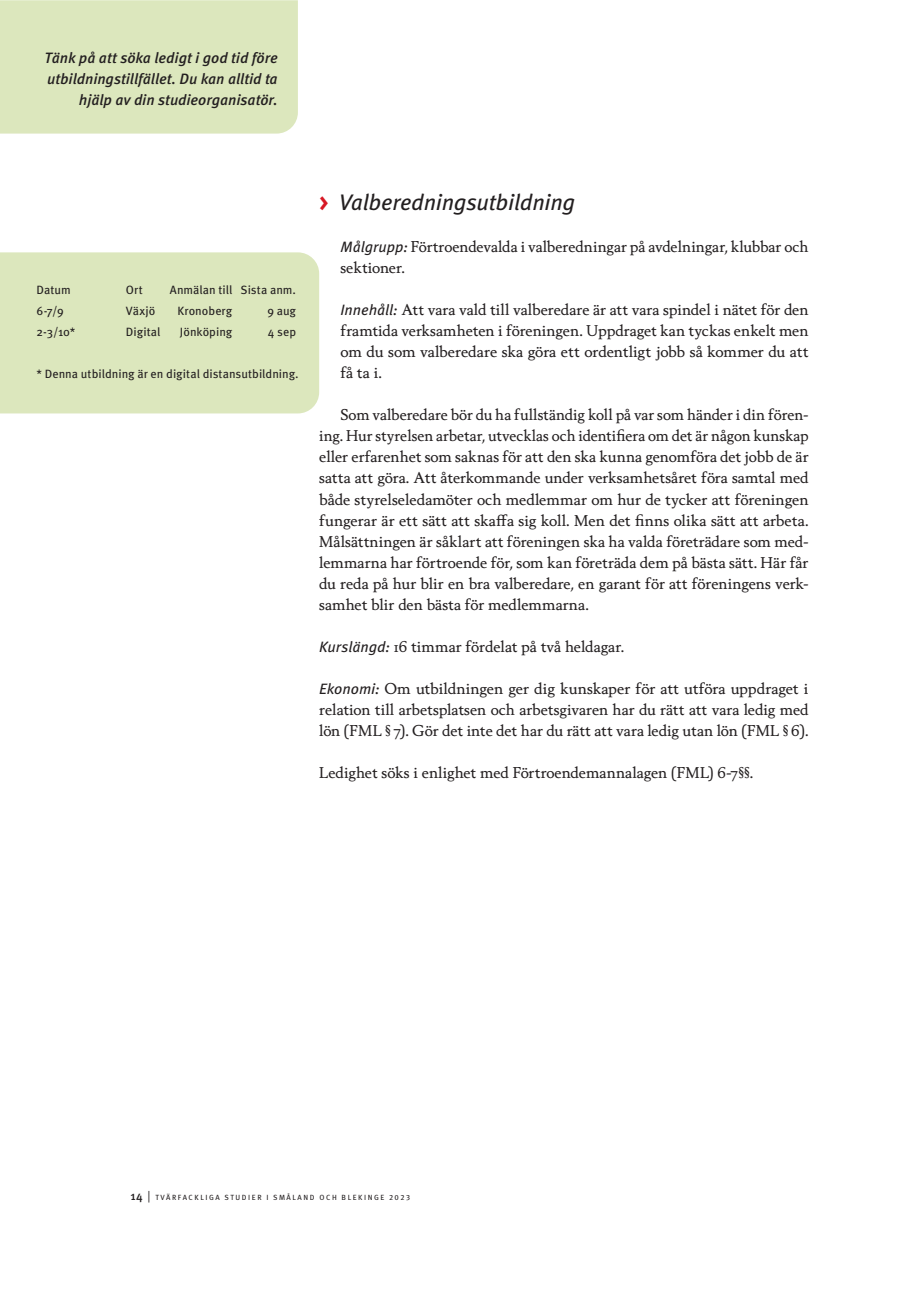
<style>
.page{position:relative;width:915px;height:1306px;background:#fff}
.page>*{position:absolute;margin:0;border:0;box-sizing:border-box;transform-origin:0 0}
.Brödingång{font:italic 22.5px "Meta Pro";letter-spacing:-.01em;color:#231f20}
.Brödingång-2{font:15px/21px "Berling Nova Text Pro";color:#231f20;text-align:justify}
.Fakta_-_ingång{font:italic 500 15px/21px "Meta Pro";letter-spacing:-.005em;color:#231f20;text-align:right}
.Fakta_-_ingång-2{font:12px "Meta Pro";color:#231f20}
.t1{font:7.5px "Meta Pro";letter-spacing:.21em;color:#231f20}
.s1{font-weight:700;font-style:normal;color:#d71824}
.s2{font-family:"Meta Pro";font-style:italic}
.s3{font-weight:500;font-size:12px}
.s4{font-family:"Meta Pro Norm";font-size:12px}
</style>
<div class="page">
<div style="left:0;top:0;width:298px;height:134px;background:#dce7bd"></div>
<div style="left:0;top:252px;width:319px;height:161px;background:#dce7bd"></div>
<p class="Fakta_-_ingång" style="left:45px;top:47px;width:234px">Tänk på att söka ledigt i god tid före utbildningstillfället. Du kan alltid ta hjälp av din studieorganisatör.</p>
<p class="Fakta_-_ingång-2" style="left:37px;top:281px;width:36px">Datum</p>
<p class="Fakta_-_ingång-2" style="left:126px;top:281px;width:18px">Ort</p>
<p class="Fakta_-_ingång-2" style="left:170px;top:281px;width:128px">Anmälan till Sista anm.</p>
<p class="Fakta_-_ingång-2" style="left:37px;top:302px;width:29px">6-7/9</p>
<p class="Fakta_-_ingång-2" style="left:126px;top:302px;width:31px">Växjö</p>
<p class="Fakta_-_ingång-2" style="left:177px;top:302px;width:56px">Kronoberg</p>
<p class="Fakta_-_ingång-2" style="left:267px;top:302px;width:30px">9 aug</p>
<p class="Fakta_-_ingång-2" style="left:37px;top:323px;width:40px">2-3/10*</p>
<p class="Fakta_-_ingång-2" style="left:126px;top:323px;width:36px">Digital</p>
<p class="Fakta_-_ingång-2" style="left:180px;top:323px;width:54px">Jönköping</p>
<p class="Fakta_-_ingång-2" style="left:267px;top:323px;width:30px">4 sep</p>
<p class="Fakta_-_ingång-2" style="left:37px;top:365px;width:263px">* Denna utbildning är en digital distansutbildning.</p>
<p class="Brödingång" style="left:319px;top:185px;width:257px"><span class="s1">&gt;</span> Valberedningsutbildning</p>
<p class="Brödingång-2" style="left:340px;top:236px;width:469px"><span class="s2">Målgrupp:</span> Förtroendevalda i valberedningar på avdelningar, klubbar och sektioner.</p>
<p class="Brödingång-2" style="left:340px;top:299px;width:469px"><span class="s2">Innehåll:</span> Att vara vald till valberedare är att vara spindel i nätet för den framtida verksamheten i föreningen. Uppdraget kan tyckas enkelt men om du som valberedare ska göra ett ordentligt jobb så kommer du att få ta i.</p>
<p class="Brödingång-2" style="left:319px;top:404px;width:491px;text-indent:21px">Som valberedare bör du ha fullständig koll på var som händer i din fören&shy;ing. Hur styrelsen arbetar, utvecklas och identifiera om det är någon kunskap eller erfarenhet som saknas för att den ska kunna genomföra det jobb de är satta att göra. Att återkommande under verksamhetsåret föra samtal med både styrelseledamöter och medlemmar om hur de tycker att föreningen fungerar är ett sätt att skaffa sig koll. Men det finns olika sätt att arbeta.<br>Målsättningen är såklart att föreningen ska ha valda företrädare som med&shy;lemmarna har förtroende för, som kan företräda dem på bästa sätt. Här får du reda på hur blir en bra valberedare, en garant för att föreningens verk&shy;samhet blir den bästa för medlemmarna.</p>
<p class="Brödingång-2" style="left:319px;top:635px;width:306px"><span class="s2">Kurslängd:</span> 16 timmar fördelat på två heldagar.</p>
<p class="Brödingång-2" style="left:319px;top:677px;width:491px"><span class="s2">Ekonomi:</span> Om utbildningen ger dig kunskaper för att utföra uppdraget i relation till arbetsplatsen och arbetsgivaren har du rätt att vara ledig med lön (FML § 7). Gör det inte det har du rätt att vara ledig utan lön (FML § 6).</p>
<p class="Brödingång-2" style="left:319px;top:761px;width:435px">Ledighet söks i enlighet med Förtroendemannalagen (FML) 6-7§§.</p>
<p class="t1" style="left:130px;top:1191px;width:244px"><span class="s3">14</span> <span class="s4">|</span> TVÄRFACKLIG A STUDIE R I SMÅLAN D OCH BLE KINGE</p>
<p class="t1" style="left:389px;top:1191px;width:22px">2023</p>
</div>
